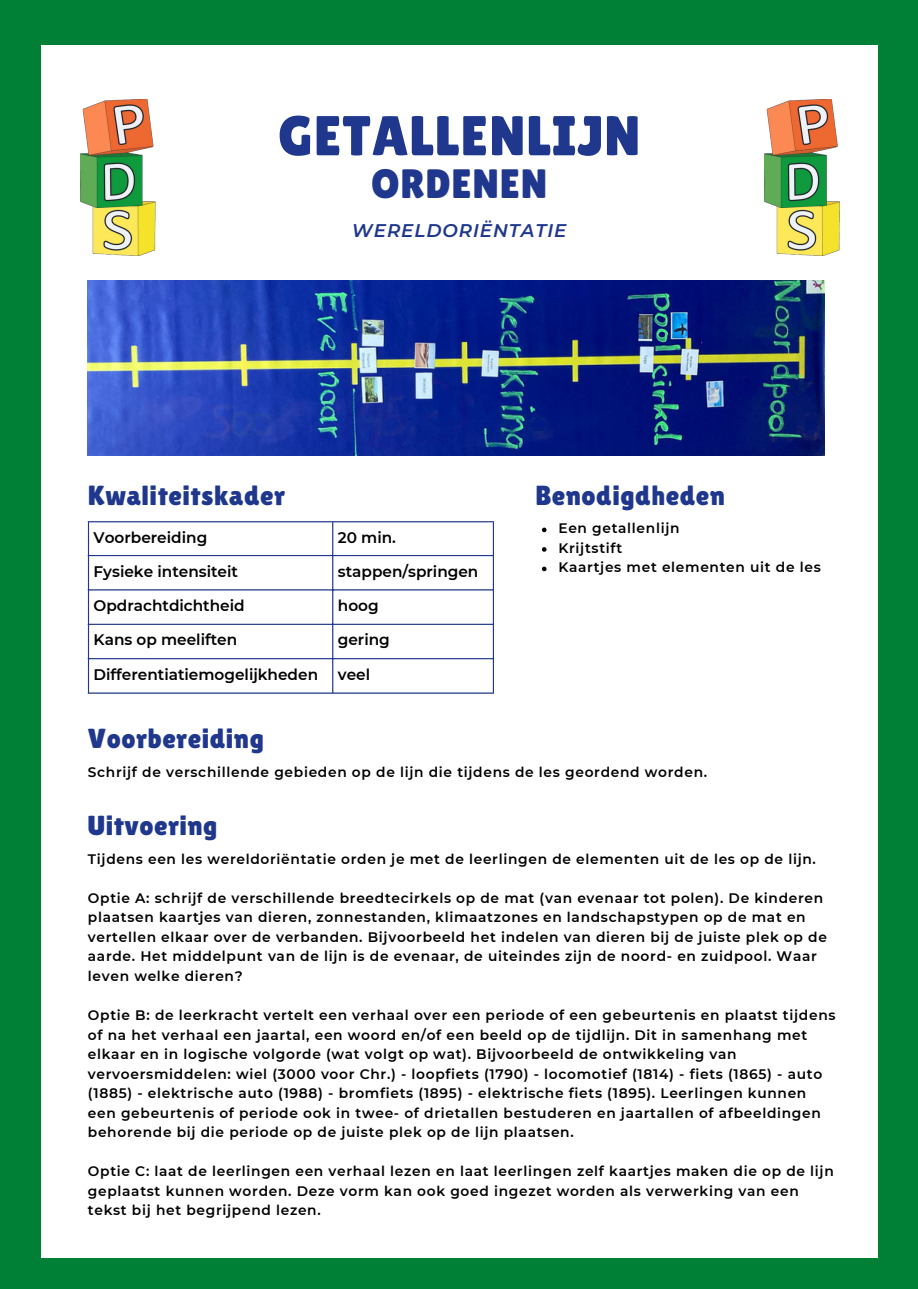
<style>
.page{position:relative;width:918px;height:1289px;background:#fff}
.page>*{position:absolute;margin:0;border:0;box-sizing:border-box;transform-origin:0 0}
.t1{font:55.95px "Lilita One";letter-spacing:.02em;color:#1f388d}
.t2{font:40.95px "Lilita One";letter-spacing:.02em;color:#1f388d}
.t3{font:27.6px "Lilita One";letter-spacing:.02em;color:#1f388d}
.t4{font:italic 600 18.3px "Montserrat";letter-spacing:.05em;color:#1f388d}
.t5{font:600 15.3px "Montserrat";color:#000}
.t6{font:600 13.8px/19.5px "Montserrat";letter-spacing:.05em;color:#000}
</style>
<div class="page">
<div style="left:0;top:0;width:918px;height:1288px;background:#008037"></div>
<div style="left:41px;top:45px;width:836px;height:1212px;background:#fff"></div>
<hr style="left:88px;top:522px;width:1px;height:170px;background:#1f388d">
<hr style="left:332px;top:522px;width:1px;height:170px;background:#1f388d">
<hr style="left:493px;top:522px;width:1px;height:170px;background:#1f388d">
<hr style="left:88px;top:521px;width:406px;height:1px;background:#1f388d">
<hr style="left:88px;top:555px;width:406px;height:1px;background:#1f388d">
<hr style="left:88px;top:589px;width:406px;height:1px;background:#1f388d">
<hr style="left:88px;top:623px;width:406px;height:1px;background:#1f388d">
<hr style="left:88px;top:658px;width:406px;height:1px;background:#1f388d">
<hr style="left:88px;top:692px;width:406px;height:1px;background:#1f388d">
<img style="left:80px;top:100px;width:76px;height:155px">
<img style="left:765px;top:100px;width:75px;height:155px">
<img style="left:88px;top:280px;width:737px;height:175px">
<svg style="left:542px;top:527px;width:5px;height:5px"></svg>
<svg style="left:542px;top:547px;width:5px;height:4px"></svg>
<svg style="left:542px;top:566px;width:5px;height:5px"></svg>
<h2 class="t1" style="left:278px;top:104px;width:364px">GETALLENLIJN</h2>
<h2 class="t2" style="left:371px;top:160px;width:178px">ORDENEN</h2>
<h4 class="t4" style="left:352px;top:220px;width:216px">WERELDORIËNTATIE</h4>
<h2 class="t3" style="left:88px;top:479px;width:199px">Kwaliteitskader</h2>
<p class="t5" style="left:94px;top:528px;width:115px">Voorbereiding</p>
<p class="t5" style="left:338px;top:528px;width:60px">20 min.</p>
<h1 class="t5" style="left:94px;top:562px;width:146px">Fysieke intensiteit</h1>
<h3 class="t5" style="left:338px;top:562px;width:142px">stappen/springen</h3>
<p class="t5" style="left:94px;top:596px;width:153px">Opdrachtdichtheid</p>
<p class="t5" style="left:338px;top:596px;width:42px">hoog</p>
<h2 class="t5" style="left:94px;top:630px;width:145px">Kans op meeliften</h2>
<p class="t5" style="left:338px;top:630px;width:54px">gering</p>
<p class="t5" style="left:94px;top:665px;width:226px">Differentiatiemogelijkheden</p>
<p class="t5" style="left:338px;top:665px;width:34px">veel</p>
<p class="t3" style="left:535px;top:479px;width:191px">Benodigdheden</p>
<p class="t6" style="left:558px;top:518px;width:123px">Een getallenlijn</p>
<p class="t6" style="left:558px;top:538px;width:65px">Krijtstift</p>
<p class="t6" style="left:558px;top:557px;width:264px">Kaartjes met elementen uit de les</p>
<p class="t3" style="left:88px;top:722px;width:177px">Voorbereiding</p>
<p class="t6" style="left:88px;top:761px;width:621px">Schrijf de verschillende gebieden op de lijn die tijdens de les geordend worden.</p>
<p class="t3" style="left:88px;top:809px;width:131px">Uitvoering</p>
<h2 class="t6" style="left:88px;top:849px;width:729px">Tijdens een les wereldoriëntatie orden je met de leerlingen de elementen uit de les op de lijn.</h2>
<h4 class="t6" style="left:88px;top:888px;width:740px">Optie A: schrijf de verschillende breedtecirkels op de mat (van evenaar tot polen). De kinderen plaatsen kaartjes van dieren, zonnestanden, klimaatzones en landschapstypen op de mat en vertellen elkaar over de verbanden. Bijvoorbeeld het indelen van dieren bij de juiste plek op de aarde. Het middelpunt van de lijn is de evenaar, de uiteindes zijn de noord- en zuidpool. Waar leven welke dieren?</h4>
<h4 class="t6" style="left:88px;top:1005px;width:749px">Optie B: de leerkracht vertelt een verhaal over een periode of een gebeurtenis en plaatst tijdens of na het verhaal een jaartal, een woord en/of een beeld op de tijdlijn. Dit in samenhang met elkaar en in logische volgorde (wat volgt op wat). Bijvoorbeeld de ontwikkeling van vervoersmiddelen: wiel (3000 voor Chr.) - loopfiets (1790) - locomotief (1814) - fiets (1865) - auto (1885) - elektrische auto (1988) - bromfiets (1895) - elektrische fiets (1895). Leerlingen kunnen een gebeurtenis of periode ook in twee- of drietallen bestuderen en jaartallen of afbeeldingen behorende bij die periode op de juiste plek op de lijn plaatsen.</h4>
<h4 class="t6" style="left:88px;top:1161px;width:747px">Optie C: laat de leerlingen een verhaal lezen en laat leerlingen zelf kaartjes maken die op de lijn geplaatst kunnen worden. Deze vorm kan ook goed ingezet worden als verwerking van een tekst bij het begrijpend lezen.</h4>
</div>
